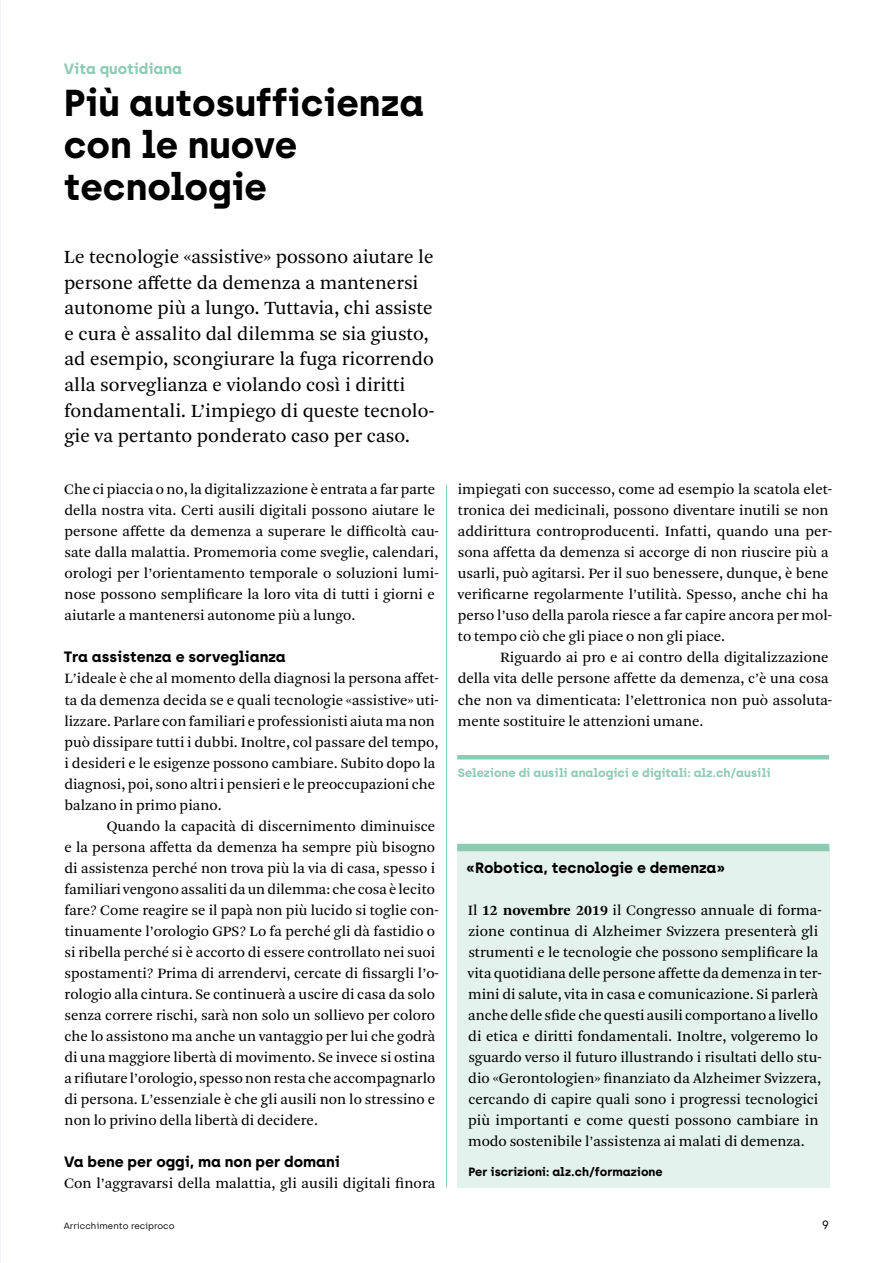
<style>
.page{position:relative;width:893px;height:1263px;background:#fff}
.page>*{position:absolute;margin:0;border:0;box-sizing:border-box;transform-origin:0 0}
.t1{font:700 37.5px/42px "Archia";color:#000}
.t2{font:19.5px/25.5px "Arnhem Pro Blond";color:#000}
.t3{font:15px/21px "Arnhem";color:#000}
.t4{font:700 15px "Archia";color:#000}
.t5{font:700 15px "Archia";color:#8ecbb4}
.t6{font:700 12px "Archia";color:#8ecbb4}
.t7{font:700 12px "Archia";color:#000}
.t8{font:12px "Archia";color:#000}
.t9{font:9px "Archia";color:#000}
.s1{font-family:"Arnhem Pro";font-weight:700}
</style>
<div class="page">
<hr style="left:457px;top:755px;width:372px;height:4px;background:#8ecbb4">
<hr style="left:446px;top:485px;width:1px;height:702px;background:#8ecbb4">
<div style="left:457px;top:847px;width:372px;height:340px;background:#e3f2ec"></div>
<div style="left:457px;top:844px;width:372px;height:7px;background:#8ecbb4"></div>
<p class="t5" style="left:64px;top:60px;width:120px">Vita quotidiana</p>
<h1 class="t1" style="left:64px;top:82px;width:362px">Più autosufficienza con le nuove tecnologie</h1>
<p class="t2" style="left:64px;top:245px;width:372px">Le tecnologie «assistive» possono aiutare le persone affette da demenza a mantenersi autonome più a lungo. Tuttavia, chi assiste e cura è assalito dal dilemma se sia giusto, ad esempio, scongiurare la fuga ricorrendo alla sorveglianza e violando così i diritti fondamentali. L’impiego di queste tecnolo&shy;gie va pertanto ponderato caso per caso.</p>
<p class="t3" style="left:64px;top:479px;width:376px">Che ci piaccia o no, la digitalizzazione è entrata a far parte della nostra vita. Certi ausili digitali possono aiutare le persone affette da demenza a superare le difficoltà cau&shy;sate dalla malattia. Promemoria come sveglie, calendari, orologi per l’orientamento temporale o soluzioni lumi&shy;nose possono semplificare la loro vita di tutti i giorni e aiutarle a mantenersi autonome più a lungo.</p>
<p class="t4" style="left:64px;top:648px;width:224px">Tra assistenza e sorveglianza</p>
<p class="t3" style="left:64px;top:668px;width:376px">L’ideale è che al momento della diagnosi la persona affet&shy;ta da demenza decida se e quali tecnologie «assistive» uti&shy;lizzare. Parlare con familiari e professionisti aiuta ma non può dissipare tutti i dubbi. Inoltre, col passare del tempo, i desideri e le esigenze possono cambiare. Subito dopo la diagnosi, poi, sono altri i pensieri e le preoccupazioni che balzano in primo piano.</p>
<p class="t3" style="left:64px;top:815px;width:376px;text-indent:42px">Quando la capacità di discernimento diminuisce e la persona affetta da demenza ha sempre più bisogno di assistenza perché non trova più la via di casa, spesso i familiari vengono assaliti da un dilemma: che cosa è lecito fare? Come reagire se il papà non più lucido si toglie con&shy;tinuamente l’orologio GPS? Lo fa perché gli dà fastidio o si ribella perché si è accorto di essere controllato nei suoi spostamenti? Prima di arrendervi, cercate di fissargli l’o&shy;rologio alla cintura. Se continuerà a uscire di casa da solo senza correre rischi, sarà non solo un sollievo per coloro che lo assistono ma anche un vantaggio per lui che godrà di una maggiore libertà di movimento. Se invece si ostina a rifiutare l’orologio, spesso non resta che accompagnarlo di persona. L’essenziale è che gli ausili non lo stressino e non lo privino della libertà di decidere.</p>
<p class="t4" style="left:64px;top:1152px;width:277px">Va bene per oggi, ma non per domani</p>
<p class="t3" style="left:64px;top:1172px;width:373px">Con l’aggravarsi della malattia, gli ausili digitali finora</p>
<p class="t3" style="left:458px;top:479px;width:376px">impiegati con successo, come ad esempio la scatola elet&shy;tronica dei medicinali, possono diventare inutili se non addirittura controproducenti. Infatti, quando una per&shy;sona affetta da demenza si accorge di non riuscire più a usarli, può agitarsi. Per il suo benessere, dunque, è bene verificarne regolarmente l’utilità. Spesso, anche chi ha perso l’uso della parola riesce a far capire ancora per mol&shy;to tempo ciò che gli piace o non gli piace.</p>
<p class="t3" style="left:458px;top:647px;width:376px;text-indent:42px">Riguardo ai pro e ai contro della digitalizzazione della vita delle persone affette da demenza, c’è una cosa che non va dimenticata: l’elettronica non può assoluta&shy;mente sostituire le attenzioni umane.</p>
<p class="t6" style="left:458px;top:765px;width:314px">Selezione di ausili analogici e digitali: alz.ch/ausili</p>
<p class="t4" style="left:467px;top:858px;width:260px">«Robotica, tecnologie e demenza»</p>
<p class="t3" style="left:468px;top:899px;width:355px">Il <span class="s1">12 novembre 2019</span> il Congresso annuale di forma&shy;zione continua di Alzheimer Svizzera presenterà gli strumenti e le tecnologie che possono semplificare la vita quotidiana delle persone affette da demenza in ter&shy;mini di salute, vita in casa e comunicazione. Si parlerà anche delle sfide che questi ausili comportano a livello di etica e diritti fondamentali. Inoltre, volgeremo lo sguardo verso il futuro illustrando i risultati dello stu&shy;dio «Gerontologien» finanziato da Alzheimer Svizzera, cercando di capire quali sono i progressi tecnologici più importanti e come questi possono cambiare in modo sostenibile l’assistenza ai malati di demenza.</p>
<p class="t7" style="left:468px;top:1164px;width:196px">Per iscrizioni: alz.ch/formazione</p>
<p class="t9" style="left:64px;top:1220px;width:112px">Arricchimento reciproco</p>
<p class="t8" style="left:822px;top:1218px;width:9px">9</p>
</div>
